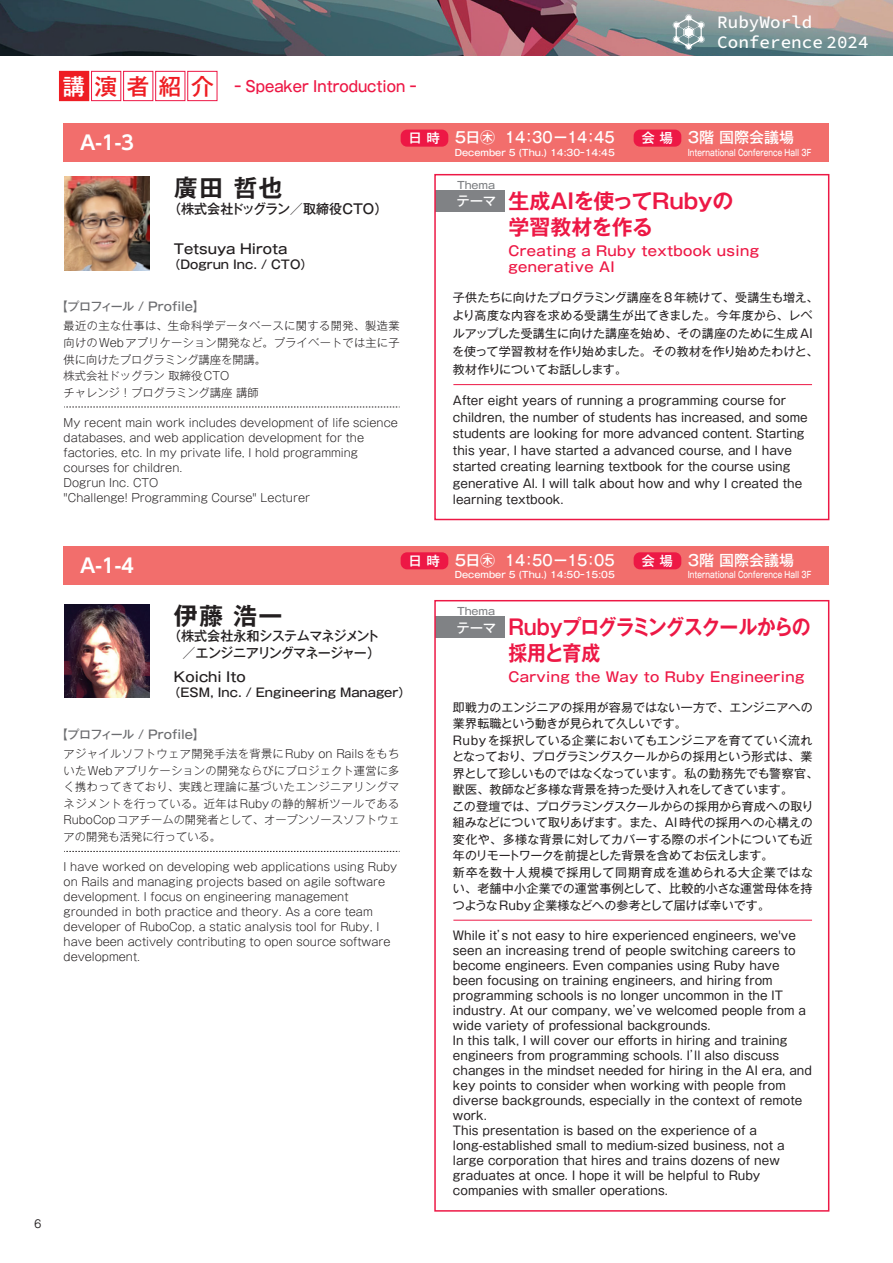
<style>
.page{position:relative;width:893px;height:1263px;background:#fff}
.page>*{position:absolute;margin:0;border:0;box-sizing:border-box;transform-origin:0 0}
.t1{font:700 24px "Gothic MB101 Pro De";letter-spacing:.05em;color:#231f20}
.t2{font:700 21px/25.5px "Gothic MB101 Pro De";letter-spacing:-.03em;color:#ed1845;scale:.9 1}
.t3{font:700 21px/25.5px "Gothic MB101 Pro De";color:#ed1845}
.t4{font:700 19.5px "UD Shin Go Pr 6 N De";color:#fff}
.t5{font:200 17.55px/20.2px "Source Code Roman";color:#fff}
.t6{font:500 15px "Gothic MB101 Pro";color:#fff}
.t7{font:500 15px "Gothic MB101 Pr 6";color:#ed1845;scale:.9 1}
.t8{font:500 13.5px/16.5px "Gothic MB101 Pro";letter-spacing:.03em;color:#ed1845}
.t9{font:500 13.5px "Gothic MB101 Pro";color:#231f20}
.t10{font:500 13.5px/16.5px "Gothic MB101 Pro";letter-spacing:-.05em;color:#231f20;text-align:right}
.t11{font:500 13.5px "Gothic MB101 Pro";letter-spacing:-.02em;color:#fff}
.t12{font:12.75px "MOG Romaji A";color:#231f20}
.t13{font:12px/16.5px "Gothic MB101 Pro";color:#231f20}
.t14{font:500 12px "Gothic MB101 Pro";color:#231f20}
.t15{font:500 12px "Gothic MB101 Pro";letter-spacing:-.03em;color:#6c6d70}
.t16{font:300 11.25px/15px "Gothic MB101 Pro";color:#231f20}
.t17{font:500 10.2px "Gothic MB101 Pro";letter-spacing:-.01em;color:#808285}
.t18{font:500 9px "Gothic MB101 Pro";color:#fff;scale:.75 1}
.t19{font:500 9px "Gothic MB101 Pro";color:#fff}
.s1{font-family:"Gothic MB101 Pro";font-size:22.5px;color:#fff}
.s2{font-family:"Gothic MB101 Pro";font-size:22.5px;color:#ee1d23}
.s3{font-size:13.5px}
</style>
<div class="page">
<div style="left:59px;top:71px;width:30px;height:30px;background:#ee1d23"></div>
<div style="left:91px;top:71px;width:30px;height:30px;border:1px solid #ed1845"></div>
<div style="left:123px;top:71px;width:30px;height:30px;border:1px solid #ed1845"></div>
<div style="left:155px;top:71px;width:30px;height:30px;border:1px solid #ed1845"></div>
<div style="left:187px;top:71px;width:30px;height:30px;border:1px solid #ed1845"></div>
<div style="left:63px;top:124px;width:766px;height:38px;background:#f26e6c"></div>
<div style="left:634px;top:130px;width:47px;height:17px;background:#ed1845;border-radius:6px"></div>
<div style="left:401px;top:130px;width:47px;height:17px;background:#ed1845;border-radius:6px"></div>
<div style="left:63px;top:546px;width:766px;height:39px;background:#f26e6c"></div>
<div style="left:634px;top:552px;width:47px;height:17px;background:#ed1845;border-radius:6px"></div>
<div style="left:401px;top:552px;width:47px;height:17px;background:#ed1845;border-radius:6px"></div>
<div style="left:435px;top:191px;width:69px;height:21px;background:#808285"></div>
<img style="left:64px;top:177px;width:85px;height:93px">
<svg style="left:64px;top:407px;width:336px;height:1px"></svg>
<div style="left:434px;top:174px;width:395px;height:346px;border:2px solid #ed1845"></div>
<hr style="left:453px;top:384px;width:359px;height:1px;background:#ed1845">
<div style="left:435px;top:617px;width:69px;height:21px;background:#808285"></div>
<img style="left:64px;top:604px;width:85px;height:94px">
<svg style="left:64px;top:851px;width:336px;height:1px"></svg>
<div style="left:434px;top:600px;width:395px;height:611px;border:2px solid #ed1845"></div>
<hr style="left:453px;top:920px;width:359px;height:1px;background:#ed1845">
<img style="left:0;top:0;width:893px;height:55px">
<svg style="left:673px;top:14px;width:32px;height:36px"></svg>
<p class="t12" style="left:34px;top:1216px;width:9px">6</p>
<h3 class="t5" style="left:717px;top:13px;width:153px">RubyWorld<br>Conference 2024</h3>
<p class="t7" style="left:63px;top:74px;width:395px"><span class="s1">講</span><span class="s2">演者紹介</span> ｰ Speaker Introduction ｰ</p>
<p class="t11" style="left:409px;top:127px;width:33px">日 時</p>
<p class="t6" style="left:642px;top:125px;width:154px"><span class="s3">会 場</span> 3階 国際会議場</p>
<p class="t6" style="left:455px;top:125px;width:162px">5日㊍ 14：30ー14：45</p>
<h3 class="t4" style="left:80px;top:127px;width:56px">A-1-3</h3>
<p class="t19" style="left:455px;top:145px;width:162px">December 5 (Thu.) 14:30ｰ14:45</p>
<p class="t18" style="left:688px;top:145px;width:166px">International Conference Hall 3F</p>
<h1 class="t1" style="left:174px;top:168px;width:110px">廣田 哲也</h1>
<p class="t9" style="left:168px;top:197px;width:221px">（株式会社ドッグラン／取締役CTO）</p>
<h2 class="t3" style="left:508px;top:186px;width:227px">生成AIを使ってRubyの学習教材を作る</h2>
<p class="t8" style="left:508px;top:241px;width:252px">Creating a Ruby textbook using generative AI</p>
<p class="t17" style="left:457px;top:177px;width:39px">Thema</p>
<p class="t11" style="left:456px;top:190px;width:41px">テーマ</p>
<p class="t9" style="left:174px;top:238px;width:115px">Tetsuya Hirota</p>
<p class="t14" style="left:168px;top:255px;width:145px">（Dogrun Inc. / CTO）</p>
<p class="t15" style="left:56px;top:296px;width:150px">【プロフィール / Profile】</p>
<p class="t16" style="left:64px;top:316px;width:337px;line-height:16.5px">最近の主な仕事は、生命科学データベースに関する開発、製造業向けのWebアプリケーション開発など。プライベートでは主に子供に向けたプログラミング講座を開講。<br>株式会社ドッグラン 取締役CTO<br>チャレンジ！プログラミング講座 講師</p>
<p class="t16" style="left:64px;top:413px;width:336px">My recent main work includes development of life science databases, and web application development for the factories, etc. In my private life, I hold programming courses for children.<br>Dogrun Inc. CTO<br>"Challenge! Programming Course" Lecturer</p>
<p class="t13" style="left:452px;top:286px;width:368px;line-height:18px">子供たちに向けたプログラミング講座を8 年続けて、受講生も増え、より高度な内容を求める受講生が出てきました。今年度から、レベルアップした受講生に向けた講座を始め、その講座のために生成AIを使って学習教材を作り始めました。その教材を作り始めたわけと、教材作りについてお話しします。</p>
<p class="t13" style="left:453px;top:391px;width:356px">After eight years of running a programming course for children, the number of students has increased, and some students are looking for more advanced content. Starting this year, I have started a advanced course, and I have started creating learning textbook for the course using generative AI. I will talk about how and why I created the learning textbook.</p>
<h3 class="t4" style="left:80px;top:549px;width:56px">A-1-4</h3>
<p class="t11" style="left:409px;top:549px;width:33px">日 時</p>
<p class="t6" style="left:642px;top:548px;width:154px"><span class="s3">会 場</span> 3階 国際会議場</p>
<p class="t6" style="left:455px;top:548px;width:162px">5日㊍ 14：50ー15：05</p>
<p class="t19" style="left:455px;top:567px;width:162px">December 5 (Thu.) 14:50ｰ15:05</p>
<p class="t18" style="left:688px;top:567px;width:166px">International Conference Hall 3F</p>
<h1 class="t1" style="left:174px;top:596px;width:110px">伊藤 浩一</h1>
<p class="t10" style="left:168px;top:626px;width:214px">（株式会社永和システムマネジメント／エンジニアリングマネージャー）</p>
<p class="t9" style="left:174px;top:666px;width:73px">Koichi Ito</p>
<p class="t14" style="left:168px;top:682px;width:243px">（ESM, Inc. / Engineering Manager）</p>
<p class="t15" style="left:56px;top:724px;width:150px">【プロフィール / Profile】</p>
<p class="t16" style="left:64px;top:744px;width:337px;line-height:16.5px;text-align:justify">アジャイルソフトウェア開発手法を背景にRuby on RailsをもちいたWebアプリケーションの開発ならびにプロジェクト運営に多く携わってきており、実践と理論に基づいたエンジニアリングマネジメントを行っている。近年はRubyの静的解析ツールであるRuboCopコアチームの開発者として、オープンソースソフトウェアの開発も活発に行っている。</p>
<p class="t16" style="left:64px;top:857px;width:335px">I have worked on developing web applications using Ruby on Rails and managing projects based on agile software development. I focus on engineering management grounded in both practice and theory. As a core team developer of RuboCop, a static analysis tool for Ruby, I have been actively contributing to open source software development.</p>
<p class="t17" style="left:457px;top:603px;width:39px">Thema</p>
<p class="t11" style="left:456px;top:616px;width:41px">テーマ</p>
<h2 class="t2" style="left:508px;top:612px;width:337px">Rubyプログラミングスクールからの採用と育成</h2>
<p class="t8" style="left:508px;top:667px;width:297px">Carving the Way to Ruby Engineering</p>
<p class="t13" style="left:452px;top:697px;width:368px">即戦力のエンジニアの採用が容易ではない一方で、エンジニアへの業界転職という動きが見られて久しいです。<br>Rubyを採択している企業においてもエンジニアを育てていく流れとなっており、プログラミングスクールからの採用という形式は、業界として珍しいものではなくなっています。私の勤務先でも警察官、獣医、教師など多様な背景を持った受け入れをしてきています。<br>この登壇では、プログラミングスクールからの採用から育成への取り組みなどについて取りあげます。また、AI時代の採用への心構えの変化や、多様な背景に対してカバーする際のポイントについても近年のリモートワークを前提とした背景を含めてお伝えします。<br>新卒を数十人規模で採用して同期育成を進められる大企業ではない、老舗中小企業での運営事例として、比較的小さな運営母体を持つようなRuby企業様などへの参考として届けば幸いです。</p>
<p class="t13" style="left:453px;top:926px;width:361px;line-height:15px">While it’s not easy to hire experienced engineers, we've seen an increasing trend of people switching careers to become engineers. Even companies using Ruby have been focusing on training engineers, and hiring from programming schools is no longer uncommon in the IT industry. At our company, we’ve welcomed people from a wide variety of professional backgrounds.<br>In this talk, I will cover our efforts in hiring and training engineers from programming schools. I’ll also discuss changes in the mindset needed for hiring in the AI era, and key points to consider when working with people from diverse backgrounds, especially in the context of remote work.<br>This presentation is based on the experience of a long-established small to medium-sized business, not a large corporation that hires and trains dozens of new graduates at once. I hope it will be helpful to Ruby companies with smaller operations.</p>
</div>
